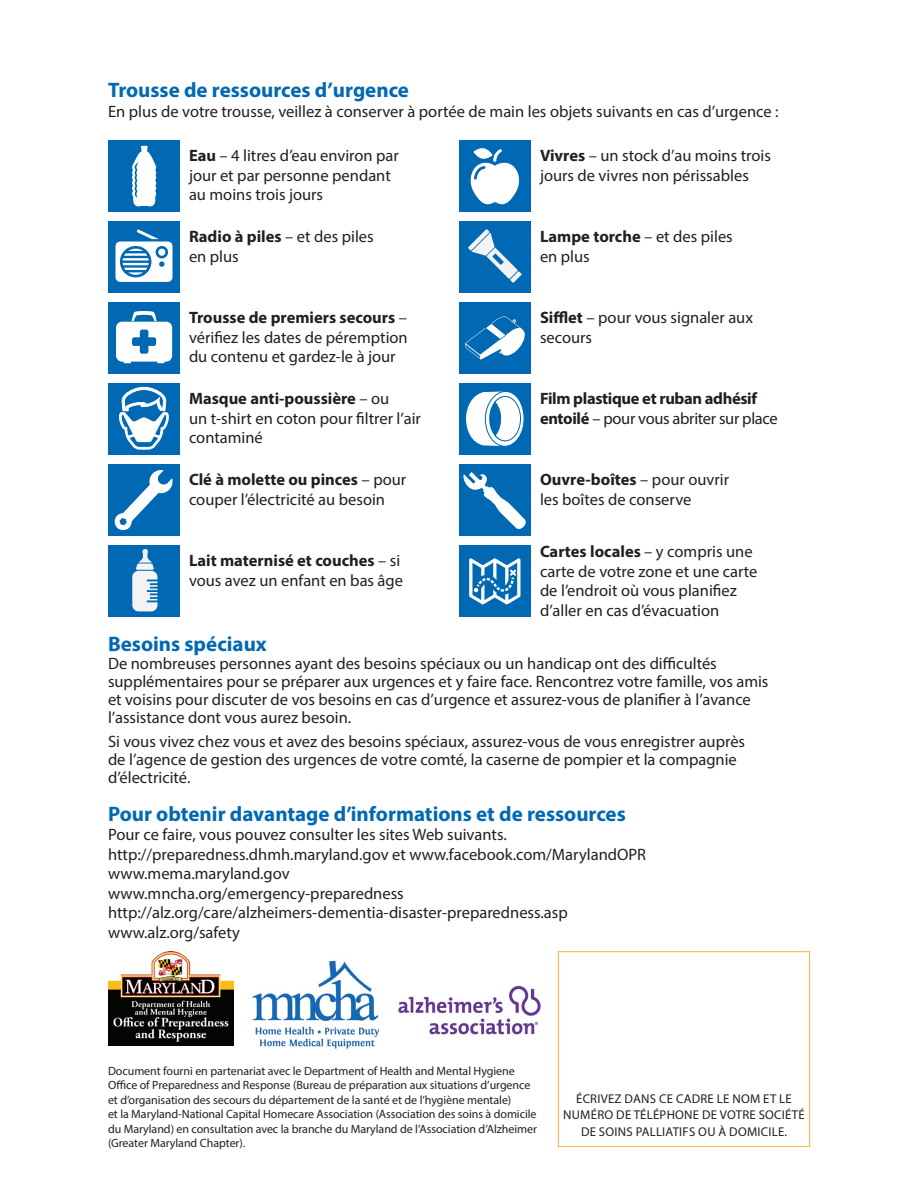
<style>
.page{position:relative;width:918px;height:1188px;background:#fff}
.page>*{position:absolute;margin:0;border:0;box-sizing:border-box;transform-origin:0 0}
.t1{font:700 21px "Myriad Pro";color:#0168b3}
.t2{font:16.5px/19.5px "Myriad Pro";color:#231f20}
.t3{font:700 16.5px/19.5px "Myriad Pro";letter-spacing:-.02em;color:#231f20}
.t4{font:12.75px/16.5px "Myriad Pro";letter-spacing:.02em;color:#231f20;text-align:center}
.t5{font:12px/14.4px "Myriad Pro";letter-spacing:-.005em;color:#231f20}
.s1{font-weight:700}
.s2{font-weight:400}
</style>
<div class="page">
<div style="left:108px;top:140px;width:72px;height:72px;background:#0168b3"></div>
<svg style="left:132px;top:146px;width:24px;height:61px"></svg>
<div style="left:459px;top:140px;width:72px;height:72px;background:#0168b3"></div>
<svg style="left:470px;top:148px;width:50px;height:56px"></svg>
<div style="left:108px;top:221px;width:72px;height:72px;background:#0168b3"></div>
<svg style="left:115px;top:230px;width:58px;height:52px"></svg>
<div style="left:459px;top:221px;width:72px;height:72px;background:#0168b3"></div>
<svg style="left:468px;top:229px;width:54px;height:54px"></svg>
<div style="left:108px;top:302px;width:72px;height:72px;background:#0168b3"></div>
<svg style="left:116px;top:311px;width:56px;height:52px"></svg>
<div style="left:459px;top:302px;width:72px;height:72px;background:#0168b3"></div>
<svg style="left:465px;top:317px;width:60px;height:43px"></svg>
<div style="left:108px;top:383px;width:72px;height:72px;background:#0168b3"></div>
<svg style="left:119px;top:386px;width:50px;height:64px"></svg>
<div style="left:459px;top:383px;width:72px;height:72px;background:#0168b3"></div>
<svg style="left:466px;top:391px;width:57px;height:55px"></svg>
<div style="left:108px;top:464px;width:72px;height:72px;background:#0168b3"></div>
<svg style="left:114px;top:470px;width:59px;height:61px"></svg>
<div style="left:459px;top:464px;width:72px;height:72px;background:#0168b3"></div>
<svg style="left:463px;top:472px;width:63px;height:57px"></svg>
<div style="left:108px;top:545px;width:72px;height:72px;background:#0168b3"></div>
<svg style="left:132px;top:549px;width:25px;height:62px"></svg>
<div style="left:459px;top:545px;width:72px;height:72px;background:#0168b3"></div>
<svg style="left:469px;top:558px;width:51px;height:46px"></svg>
<img style="left:252px;top:960px;width:126px;height:89px">
<img style="left:398px;top:985px;width:143px;height:50px">
<img style="left:108px;top:952px;width:126px;height:93px">
<div style="left:558px;top:951px;width:252px;height:196px;border:1px solid #fbb03f"></div>
<p class="t1" style="left:108px;top:77px;width:303px">Trousse de ressources d’urgence</p>
<p class="t2" style="left:108px;top:101px;width:672px">En plus de votre trousse, veillez à conserver à portée de main les objets suivants en cas d’urgence :</p>
<p class="t2" style="left:189px;top:146px;width:211px"><span class="s1">Eau</span> – 4 litres d’eau environ par jour et par personne pendant au moins trois jours</p>
<p class="t2" style="left:189px;top:227px;width:186px"><span class="s1">Radio à piles</span> – et des piles en plus</p>
<p class="t2" style="left:540px;top:146px;width:232px"><span class="s1">Vivres</span> – un stock d’au moins trois jours de vivres non périssables</p>
<p class="t2" style="left:540px;top:227px;width:194px"><span class="s1">Lampe torche</span> – et des piles en plus</p>
<p class="t2" style="left:189px;top:308px;width:220px;text-align:justify"><span class="s1">Trousse de premiers secours</span> – vérifiez les dates de péremption du contenu et gardez-le à jour</p>
<p class="t2" style="left:189px;top:389px;width:233px"><span class="s1">Masque anti-poussière</span> – ou<br>un t-shirt en coton pour filtrer l’air contaminé</p>
<p class="t2" style="left:189px;top:470px;width:219px"><span class="s1">Clé à molette ou pinces</span> – pour couper l’électricité au besoin</p>
<p class="t2" style="left:189px;top:551px;width:216px"><span class="s1">Lait maternisé et couches</span> – si vous avez un enfant en bas âge</p>
<p class="t2" style="left:540px;top:308px;width:215px"><span class="s1">Sifflet</span> – pour vous signaler aux secours</p>
<p class="t3" style="left:540px;top:389px;width:239px">Film plastique et ruban adhésif entoilé <span class="s2">– pour vous abriter sur place</span></p>
<p class="t2" style="left:540px;top:470px;width:191px"><span class="s1">Ouvre-boîtes</span> – pour ouvrir les boîtes de conserve</p>
<p class="t2" style="left:540px;top:542px;width:219px"><span class="s1">Cartes locales</span> – y compris une carte de votre zone et une carte de l’endroit où vous planifiez d’aller en cas d’évacuation</p>
<p class="t1" style="left:108px;top:630px;width:160px">Besoins spéciaux</p>
<p class="t2" style="left:108px;top:654px;width:662px;line-height:18px">De nombreuses personnes ayant des besoins spéciaux ou un handicap ont des difficultés supplémentaires pour se préparer aux urgences et y faire face. Rencontrez votre famille, vos amis et voisins pour discuter de vos besoins en cas d’urgence et assurez-vous de planifier à l’avance l’assistance dont vous aurez besoin.</p>
<p class="t2" style="left:108px;top:733px;width:639px;line-height:18px">Si vous vivez chez vous et avez des besoins spéciaux, assurez-vous de vous enregistrer auprès de l’agence de gestion des urgences de votre comté, la caserne de pompier et la compagnie d’électricité.</p>
<p class="t1" style="left:108px;top:800px;width:519px">Pour obtenir davantage d’informations et de ressources</p>
<p class="t2" style="left:108px;top:825px;width:400px">Pour ce faire, vous pouvez consulter les sites Web suivants.</p>
<p class="t2" style="left:108px;top:844px;width:540px">http://preparedness.dhmh.maryland.gov et www.facebook.com/MarylandOPR</p>
<p class="t2" style="left:108px;top:864px;width:183px">www.mema.maryland.gov</p>
<p class="t2" style="left:108px;top:883px;width:297px">www.mncha.org/emergency-preparedness</p>
<p class="t2" style="left:108px;top:903px;width:461px">http://alz.org/care/alzheimers-dementia-disaster-preparedness.asp</p>
<p class="t2" style="left:108px;top:922px;width:133px">www.alz.org/safety</p>
<p class="t5" style="left:108px;top:1063px;width:430px">Document fourni en partenariat avec le Department of Health and Mental Hygiene Office of Preparedness and Response (Bureau de préparation aux situations d’urgence et d’organisation des secours du département de la santé et de l’hygiène mentale)<br>et la Maryland-National Capital Homecare Association (Association des soins à domicile du Maryland) en consultation avec la branche du Maryland de l’Association d’Alzheimer (Greater Maryland Chapter).</p>
<p class="t4" style="left:563px;top:1090px;width:243px">ÉCRIVEZ DANS CE CADRE LE NOM ET LE<br>NUMÉRO DE TÉLÉPHONE DE VOTRE SOCIÉTÉ<br>DE SOINS PALLIATIFS OU À DOMICILE.</p>
</div>
